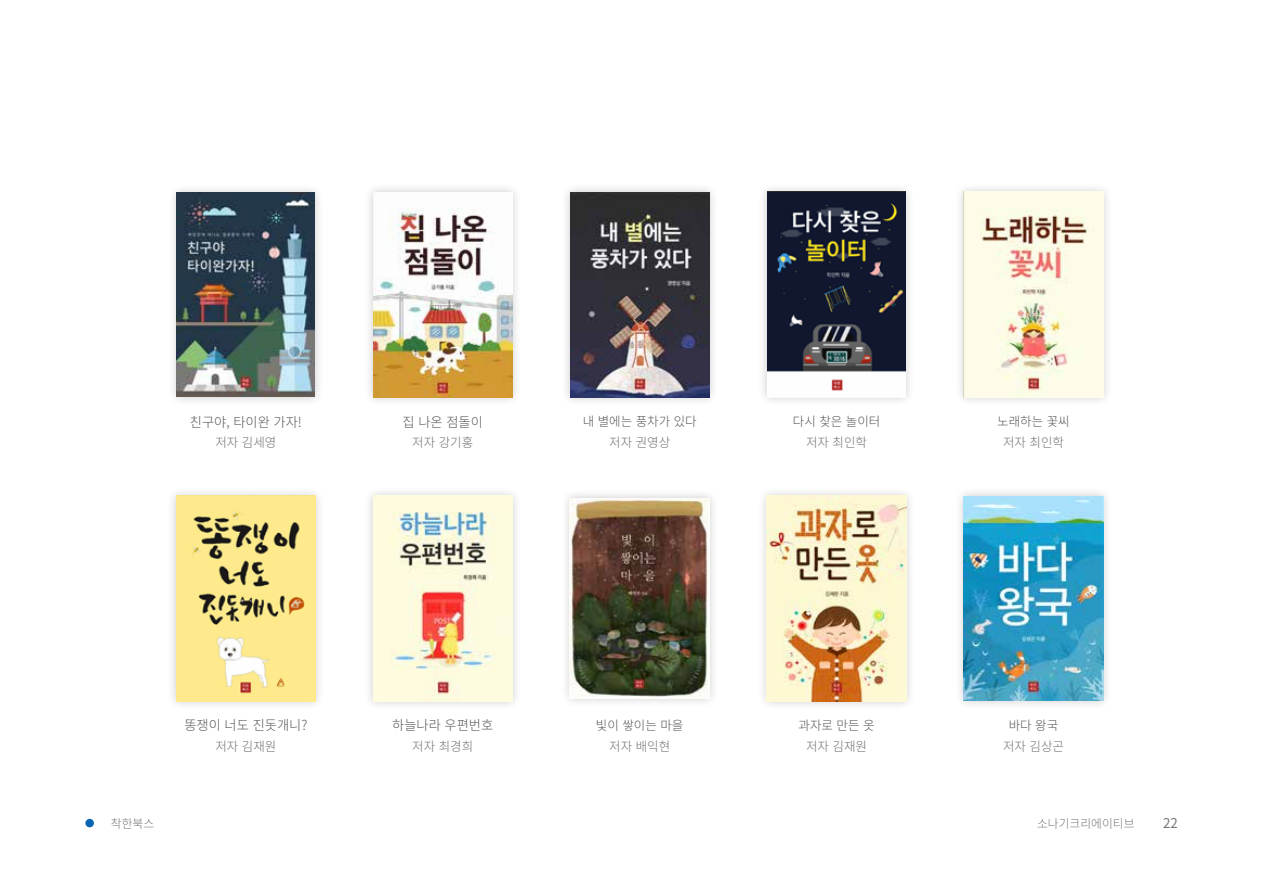
<style>
.page{position:relative;width:1263px;height:893px;background:#fff}
.page>*{position:absolute;margin:0;border:0;box-sizing:border-box;transform-origin:0 0}
.t1{font:300 13.5px "Noto Sans KR";color:#595757}
.t2{font:13.5px "Noto Sans KR";color:#767676}
.t3{font:300 12.75px "Noto Sans KR";color:#727171}
.t4{font:300 12.75px "Noto Sans KR";color:#595757}
.t5{font:300 12px "Noto Sans KR";color:#767676}
</style>
<div class="page">
<div style="left:85px;top:819px;width:9px;height:8px;background:#0765b1;border-radius:50%"></div>
<div style="left:167px;top:183px;width:158px;height:223px;background:#000;opacity:.2"></div>
<img style="left:177px;top:193px;width:138px;height:204px">
<div style="left:166px;top:486px;width:159px;height:225px;background:#000;opacity:.2"></div>
<img style="left:176px;top:496px;width:139px;height:205px">
<div style="left:363px;top:182px;width:159px;height:225px;background:#000;opacity:.2"></div>
<img style="left:373px;top:192px;width:139px;height:205px">
<div style="left:363px;top:486px;width:159px;height:225px;background:#000;opacity:.2"></div>
<img style="left:373px;top:496px;width:139px;height:205px">
<div style="left:560px;top:183px;width:159px;height:224px;background:#000;opacity:.2"></div>
<img style="left:570px;top:192px;width:139px;height:205px">
<div style="left:560px;top:488px;width:159px;height:220px;background:#000;opacity:.2"></div>
<img style="left:570px;top:498px;width:139px;height:201px">
<div style="left:757px;top:182px;width:159px;height:225px;background:#000;opacity:.2"></div>
<img style="left:767px;top:192px;width:139px;height:206px">
<div style="left:757px;top:486px;width:159px;height:225px;background:#000;opacity:.2"></div>
<img style="left:767px;top:496px;width:139px;height:205px">
<div style="left:954px;top:182px;width:159px;height:225px;background:#000;opacity:.2"></div>
<img style="left:964px;top:192px;width:139px;height:206px">
<div style="left:954px;top:486px;width:159px;height:225px;background:#000;opacity:.2"></div>
<img style="left:964px;top:496px;width:139px;height:205px">
<p class="t1" style="left:190px;top:414px;width:114px">친구야, 타이완 가자!</p>
<p class="t3" style="left:215px;top:435px;width:62px">저자 김세영</p>
<p class="t1" style="left:403px;top:414px;width:82px">집 나온 점돌이</p>
<p class="t3" style="left:412px;top:435px;width:62px">저자 강기홍</p>
<p class="t4" style="left:583px;top:414px;width:115px">내 별에는 풍차가 있다</p>
<p class="t3" style="left:609px;top:435px;width:62px">저자 권영상</p>
<p class="t4" style="left:793px;top:414px;width:89px">다시 찾은 놀이터</p>
<p class="t3" style="left:806px;top:435px;width:62px">저자 최인학</p>
<p class="t1" style="left:184px;top:718px;width:124px">똥쟁이 너도 진돗개니?</p>
<p class="t3" style="left:215px;top:739px;width:62px">저자 김재원</p>
<p class="t1" style="left:392px;top:718px;width:103px">하늘나라 우편번호</p>
<p class="t3" style="left:412px;top:739px;width:62px">저자 최경희</p>
<p class="t4" style="left:596px;top:718px;width:89px">빛이 쌓이는 마을</p>
<p class="t3" style="left:609px;top:739px;width:62px">저자 배익현</p>
<p class="t4" style="left:799px;top:718px;width:77px">과자로 만든 옷</p>
<p class="t3" style="left:806px;top:739px;width:62px">저자 김재원</p>
<p class="t4" style="left:997px;top:414px;width:74px">노래하는 꽃씨</p>
<p class="t3" style="left:1003px;top:435px;width:62px">저자 최인학</p>
<p class="t4" style="left:1009px;top:718px;width:51px">바다 왕국</p>
<p class="t3" style="left:1003px;top:739px;width:62px">저자 김상곤</p>
<p class="t5" style="left:111px;top:816px;width:45px">착한북스</p>
<p class="t5" style="left:1037px;top:816px;width:99px">소나기크리에이티브</p>
<p class="t2" style="left:1163px;top:816px;width:16px">22</p>
</div>
